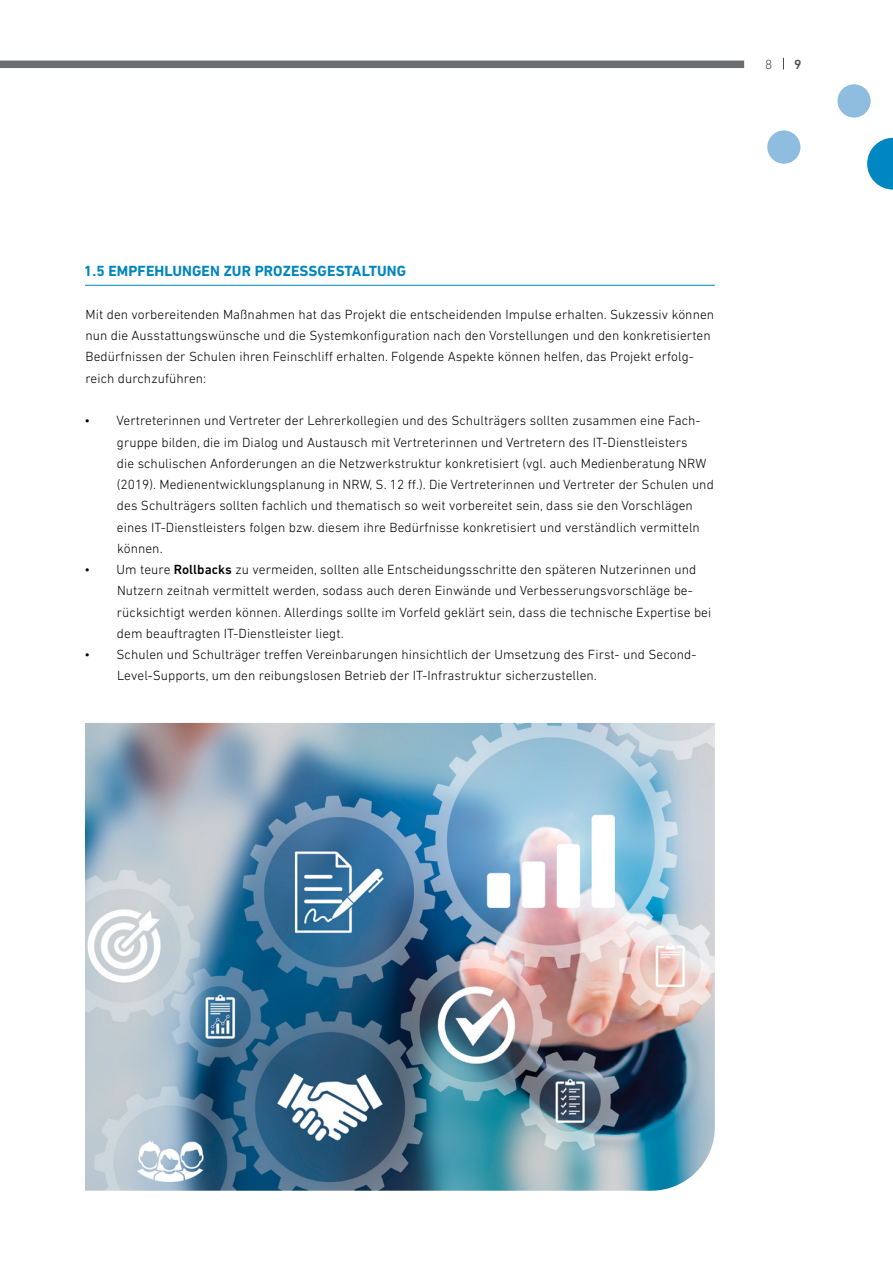
<style>
.page{position:relative;width:893px;height:1263px;background:#fff}
.page>*{position:absolute;margin:0;border:0;box-sizing:border-box;transform-origin:0 0}
._02_Headline_2_Absat{font:700 15px "DIN Next LT Pro";letter-spacing:.005em;color:#0086c0}
._03_Grundtext{font:300 13.5px/21.3px "DIN Next LT Pro";letter-spacing:.005em;color:#000}
.t1{font:300 13.5px "DIN Next LT Pro";color:#4d4d4c}
.t2{font:500 13.5px "DIN Next LT Pro";color:#4d4d4c}
.s1{font-weight:500}
</style>
<div class="page">
<img style="left:85px;top:723px;width:630px;height:468px">
<div style="left:0;top:61px;width:740px;height:7px;background:#6b6d71"></div>
<hr style="left:85px;top:285px;width:630px;height:1px;background:#0086c0">
<div style="left:767px;top:130px;width:33px;height:34px;background:#8fbde0;border-radius:50%"></div>
<div style="left:837px;top:84px;width:34px;height:34px;background:#8fbde0;border-radius:50%"></div>
<svg style="left:867px;top:138px;width:26px;height:52px"></svg>
<p class="t1" style="left:765px;top:57px;width:9px">8</p>
<p class="t2" style="left:794px;top:57px;width:9px">9</p>
<p class="_02_Headline_2_Absat" style="left:84px;top:263px;width:324px">1.5 EMPFEHLUNGEN ZUR PROZESSGESTALTUNG</p>
<p class="_03_Grundtext" style="left:85px;top:304px;width:630px">Mit den vorbereitenden Maßnahmen hat das Projekt die entscheidenden Impulse erhalten. Sukzessiv können nun die Ausstattungswünsche und die Systemkonfiguration nach den Vorstellungen und den konkretisierten Bedürfnissen der Schulen ihren Feinschliff erhalten. Folgende Aspekte können helfen, das Projekt erfolg&shy;reich durchzuführen:</p>
<p class="_03_Grundtext" style="left:117px;top:410px;width:599px;text-indent:-32px">• Vertreterinnen und Vertreter der Lehrerkollegien und des Schulträgers sollten zusammen eine Fach&shy;gruppe bilden, die im Dialog und Austausch mit Vertreterinnen und Vertretern des IT-Dienstleisters<br>die schulischen Anforderungen an die Netzwerkstruktur konkretisiert (vgl. auch Medienberatung NRW (2019). Medienentwicklungsplanung in NRW, S. 12 ff.). Die Vertreterinnen und Vertreter der Schulen und des Schulträgers sollten fachlich und thematisch so weit vorbereitet sein, dass sie den Vorschlägen eines IT-Dienstleisters folgen bzw. diesem ihre Bedürfnisse konkretisiert und verständlich vermitteln können.</p>
<p class="_03_Grundtext" style="left:117px;top:559px;width:596px;text-indent:-32px">• Um teure <span class="s1">Rollbacks</span> zu vermeiden, sollten alle Entscheidungsschritte den späteren Nutzerinnen und Nutzern zeitnah vermittelt werden, sodass auch deren Einwände und Verbesserungsvorschläge be&shy;rücksichtigt werden können. Allerdings sollte im Vorfeld geklärt sein, dass die technische Expertise bei dem beauftragten IT-Dienstleister liegt.</p>
<p class="_03_Grundtext" style="left:117px;top:644px;width:581px;text-indent:-33px">• Schulen und Schulträger treffen Vereinbarungen hinsichtlich der Umsetzung des First- und Second-<br>Level-Supports, um den reibungslosen Betrieb der IT-Infrastruktur sicherzustellen.</p>
</div>
